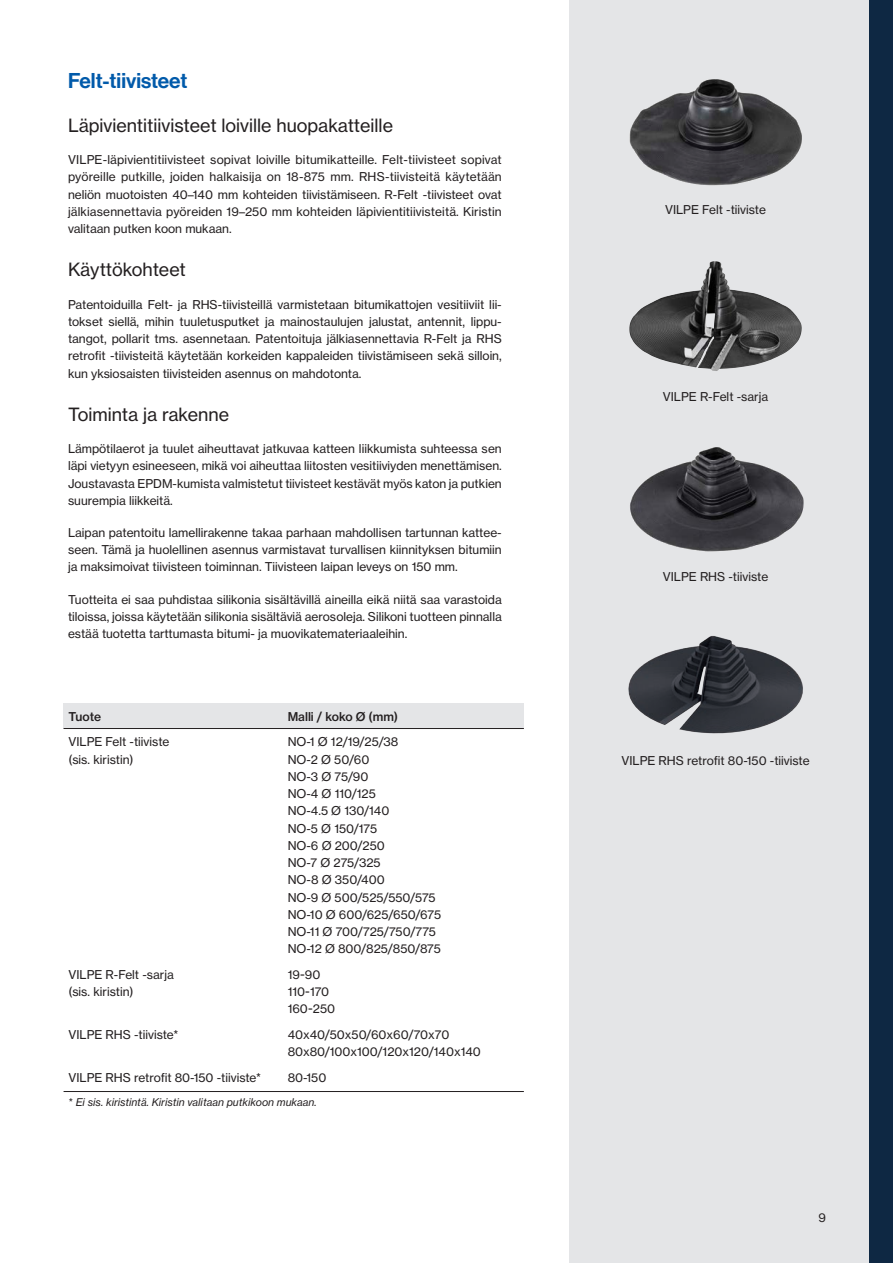
<style>
.page{position:relative;width:893px;height:1263px;background:#fff}
.page>*{position:absolute;margin:0;border:0;box-sizing:border-box;transform-origin:0 0}
.Alaotsikot_3{font:21px "N Haas Grotesk DS Pro 65 Md";color:#015aaa}
.Tuotenimet_4{font:18px "N Haas Grotesk TX Pro 55 Rg";color:#231f20}
.Leipäteksti{font:12px/17.2px "N Haas Grotesk TX Pro 55 Rg";color:#231f20;text-align:justify}
.Leipäteksti-2{font:12px "N Haas Grotesk TX Pro 65 Md";color:#231f20}
.Leipäteksti-3{font:10.5px "N Haas Grotesk TX Pro 56 It";color:#231f20}
.s1{font-family:"N Haas Grotesk TX Pro 55 Rg"}
</style>
<div class="page">
<div style="left:570px;top:0;width:323px;height:1263px;background:#e4e5e7"></div>
<div style="left:870px;top:0;width:23px;height:1263px;background:#0e2843"></div>
<div style="left:64px;top:704px;width:460px;height:25px;background:#e4e5e7"></div>
<hr style="left:64px;top:728px;width:460px;height:1px;background:#231f20">
<hr style="left:64px;top:1091px;width:460px;height:1px;background:#231f20">
<img style="left:629px;top:79px;width:173px;height:107px">
<img style="left:629px;top:261px;width:173px;height:110px">
<img style="left:630px;top:447px;width:174px;height:105px">
<img style="left:628px;top:636px;width:175px;height:98px">
<p class="Alaotsikot_3" style="left:68px;top:69px;width:121px">Felt-tiivisteet</p>
<p class="Tuotenimet_4" style="left:68px;top:114px;width:327px">Läpivientitiivisteet loiville huopakatteille</p>
<p class="Leipäteksti" style="left:68px;top:151px;width:435px">VILPE-läpivientitiivisteet sopivat loiville bitumikatteille. Felt-tiivisteet sopivat pyöreille putkille, joiden halkaisija on 18-875 mm. RHS-tiivisteitä käytetään neliön muotoisten 40–140 mm kohteiden tiivistämiseen. R-Felt -tiivisteet ovat jälkiasennettavia pyöreiden 19–250 mm kohteiden läpivientitiivisteitä. Kiristin valitaan putken koon mukaan.</p>
<p class="Tuotenimet_4" style="left:68px;top:259px;width:119px">Käyttökohteet</p>
<p class="Leipäteksti" style="left:68px;top:295px;width:435px">Patentoiduilla Felt- ja RHS-tiivisteillä varmistetaan bitumikattojen vesitiiviit lii&shy;tokset siellä, mihin tuuletusputket ja mainostaulujen jalustat, antennit, lippu&shy;tangot, pollarit tms. asennetaan. Patentoituja jälkiasennettavia R-Felt ja RHS retrofit -tiivisteitä käytetään korkeiden kappaleiden tiivistämiseen sekä silloin, kun yksiosaisten tiivisteiden asennus on mahdotonta.</p>
<p class="Tuotenimet_4" style="left:68px;top:403px;width:163px">Toiminta ja rakenne</p>
<p class="Leipäteksti" style="left:68px;top:440px;width:435px">Lämpötilaerot ja tuulet aiheuttavat jatkuvaa katteen liikkumista suhteessa sen läpi vietyyn esineeseen, mikä voi aiheuttaa liitosten vesitiiviyden menettämisen.<br>Joustavasta EPDM-kumista valmistetut tiivisteet kestävät myös katon ja putkien suurempia liikkeitä.</p>
<p class="Leipäteksti" style="left:68px;top:524px;width:435px">Laipan patentoitu lamellirakenne takaa parhaan mahdollisen tartunnan kattee&shy;seen. Tämä ja huolellinen asennus varmistavat turvallisen kiinnityksen bitumiin ja maksimoivat tiivisteen toiminnan. Tiivisteen laipan leveys on 150 mm.</p>
<p class="Leipäteksti" style="left:68px;top:590px;width:435px">Tuotteita ei saa puhdistaa silikonia sisältävillä aineilla eikä niitä saa varastoida tiloissa, joissa käytetään silikonia sisältäviä aerosoleja. Silikoni tuotteen pinnalla estää tuotetta tarttumasta bitumi- ja muovikatemateriaaleihin.</p>
<p class="Leipäteksti-2" style="left:288px;top:709px;width:112px">Malli / koko Ø (mm)</p>
<p class="Leipäteksti" style="left:288px;top:733px;width:112px">NO-1 Ø 12/19/25/38</p>
<p class="Leipäteksti" style="left:288px;top:750px;width:83px">NO-2 Ø 50/60</p>
<p class="Leipäteksti" style="left:288px;top:768px;width:82px">NO-3 Ø 75/90</p>
<p class="Leipäteksti" style="left:288px;top:785px;width:90px">NO-4 Ø 110/125</p>
<p class="Leipäteksti" style="left:288px;top:802px;width:103px">NO-4.5 Ø 130/140</p>
<p class="Leipäteksti" style="left:288px;top:819px;width:91px">NO-5 Ø 150/175</p>
<p class="Leipäteksti" style="left:288px;top:837px;width:99px">NO-6 Ø 200/250</p>
<p class="Leipäteksti" style="left:288px;top:854px;width:94px">NO-7 Ø 275/325</p>
<p class="Leipäteksti" style="left:288px;top:871px;width:99px">NO-8 Ø 350/400</p>
<p class="Leipäteksti" style="left:288px;top:888px;width:149px">NO-9 Ø 500/525/550/575</p>
<p class="Leipäteksti" style="left:288px;top:906px;width:155px">NO-10 Ø 600/625/650/675</p>
<p class="Leipäteksti" style="left:288px;top:923px;width:150px">NO-11 Ø 700/725/750/775</p>
<p class="Leipäteksti" style="left:288px;top:940px;width:155px">NO-12 Ø 800/825/850/875</p>
<p class="Leipäteksti" style="left:288px;top:966px;width:34px">19-90</p>
<p class="Leipäteksti" style="left:288px;top:983px;width:43px">110-170</p>
<p class="Leipäteksti" style="left:288px;top:1000px;width:49px">160-250</p>
<p class="Leipäteksti" style="left:288px;top:1026px;width:163px">40x40/50x50/60x60/70x70</p>
<p class="Leipäteksti" style="left:288px;top:1043px;width:195px">80x80/100x100/120x120/140x140</p>
<p class="Leipäteksti" style="left:288px;top:1069px;width:40px">80-150</p>
<p class="Leipäteksti-3" style="left:69px;top:1096px;width:249px"><span class="s1">*</span> Ei sis. kiristintä. Kiristin valitaan putkikoon mukaan.</p>
<p class="Leipäteksti-2" style="left:68px;top:709px;width:34px">Tuote</p>
<p class="Leipäteksti" style="left:68px;top:733px;width:102px">VILPE Felt -tiiviste</p>
<p class="Leipäteksti" style="left:68px;top:750px;width:67px">(sis. kiristin)</p>
<p class="Leipäteksti" style="left:68px;top:966px;width:107px">VILPE R-Felt -sarja</p>
<p class="Leipäteksti" style="left:68px;top:983px;width:67px">(sis. kiristin)</p>
<p class="Leipäteksti" style="left:68px;top:1026px;width:111px">VILPE RHS -tiiviste*</p>
<p class="Leipäteksti" style="left:68px;top:1069px;width:194px">VILPE RHS retrofit 80-150 -tiiviste*</p>
<p class="Leipäteksti" style="left:665px;top:201px;width:102px">VILPE Felt -tiiviste</p>
<p class="Leipäteksti" style="left:663px;top:388px;width:107px">VILPE R-Felt -sarja</p>
<p class="Leipäteksti" style="left:663px;top:568px;width:107px">VILPE RHS -tiiviste</p>
<p class="Leipäteksti" style="left:621px;top:752px;width:190px">VILPE RHS retrofit 80-150 -tiiviste</p>
<p class="Leipäteksti" style="left:818px;top:1209px;width:9px">9</p>
</div>
